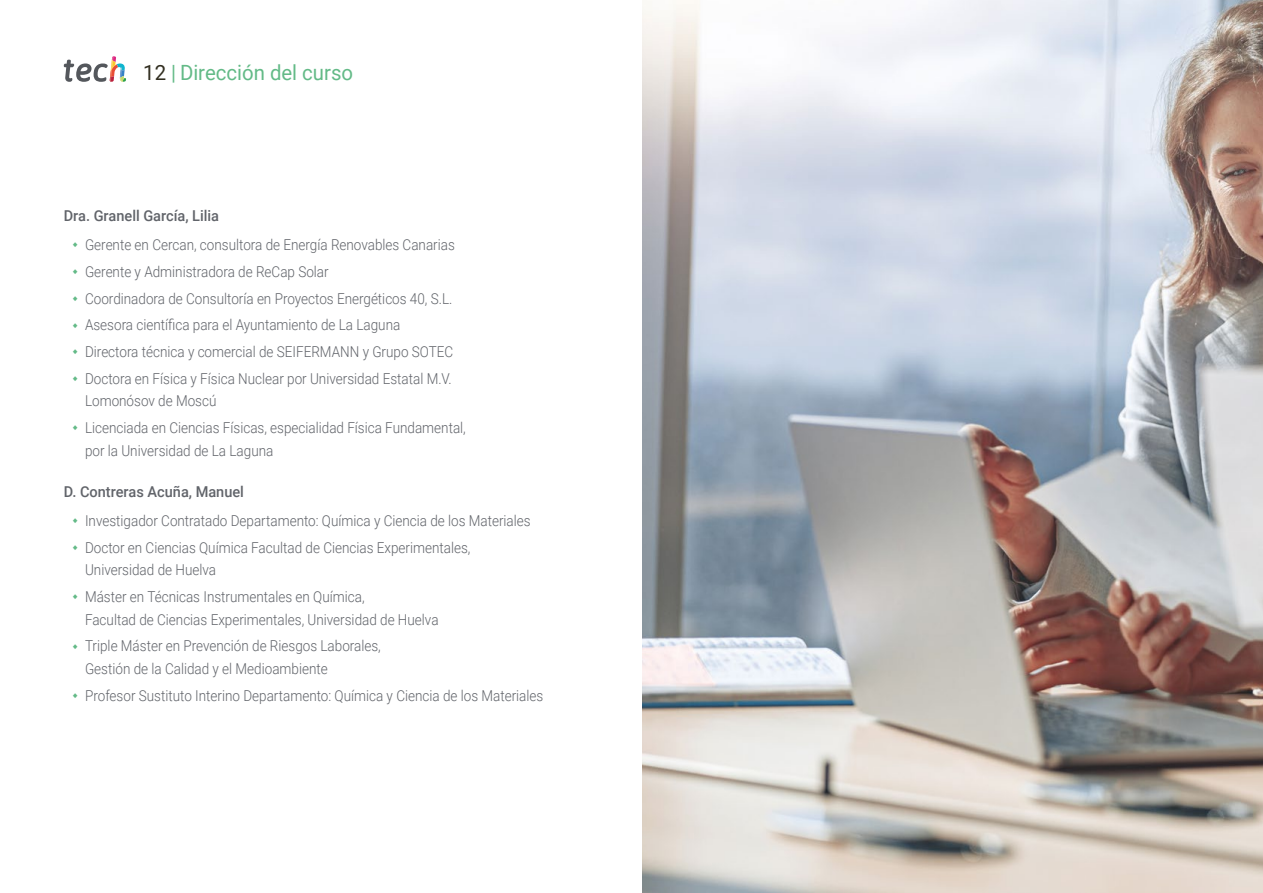
<style>
.page{position:relative;width:1263px;height:893px;background:#fff}
.page>*{position:absolute;margin:0;border:0;box-sizing:border-box;transform-origin:0 0}
.Sección___Pag{font:21px "Roboto";color:#63ba87}
.t1{font:300 15px/22.5px "Roboto";color:#61646a;scale:.9 1}
.Texto_Plano{font:500 15px "Roboto";color:#61646a}
.s1{color:#312e20}
</style>
<div class="page">
<img style="left:642px;top:0;width:621px;height:893px">
<svg style="left:64px;top:56px;width:62px;height:26px"></svg>
<p class="Sección___Pag" style="left:143px;top:57px;width:211px"><span class="s1">12</span> | Dirección del curso</p>
<p class="Texto_Plano" style="left:64px;top:205px;width:157px">Dra. Granell García, Lilia</p>
<p class="t1" style="left:85px;top:233px;width:412px">Gerente en Cercan, consultora de Energía Renovables Canarias</p>
<p class="t1" style="left:85px;top:260px;width:272px">Gerente y Administradora de ReCap Solar</p>
<p class="t1" style="left:85px;top:286px;width:410px">Coordinadora de Consultoría en Proyectos Energéticos 40, S.L.</p>
<p class="t1" style="left:85px;top:313px;width:352px">Asesora científica para el Ayuntamiento de La Laguna</p>
<p class="t1" style="left:85px;top:340px;width:411px">Directora técnica y comercial de SEIFERMANN y Grupo SOTEC</p>
<p class="t1" style="left:85px;top:367px;width:409px">Doctora en Física y Física Nuclear por Universidad Estatal M.V.<br>Lomonósov de Moscú</p>
<p class="t1" style="left:85px;top:416px;width:425px">Licenciada en Ciencias Físicas, especialidad Física Fundamental, por la Universidad de La Laguna</p>
<p class="Texto_Plano" style="left:64px;top:481px;width:182px">D. Contreras Acuña, Manuel</p>
<p class="t1" style="left:85px;top:509px;width:497px">Investigador Contratado Departamento: Química y Ciencia de los Materiales</p>
<p class="t1" style="left:85px;top:536px;width:430px">Doctor en Ciencias Química Facultad de Ciencias Experimentales,<br>Universidad de Huelva</p>
<p class="t1" style="left:85px;top:585px;width:394px">Máster en Técnicas Instrumentales en Química,<br>Facultad de Ciencias Experimentales, Universidad de Huelva</p>
<p class="t1" style="left:85px;top:634px;width:330px">Triple Máster en Prevención de Riesgos Laborales,<br>Gestión de la Calidad y el Medioambiente</p>
<p class="t1" style="left:85px;top:683px;width:511px">Profesor Sustituto Interino Departamento: Química y Ciencia de los Materiales</p>
</div>
